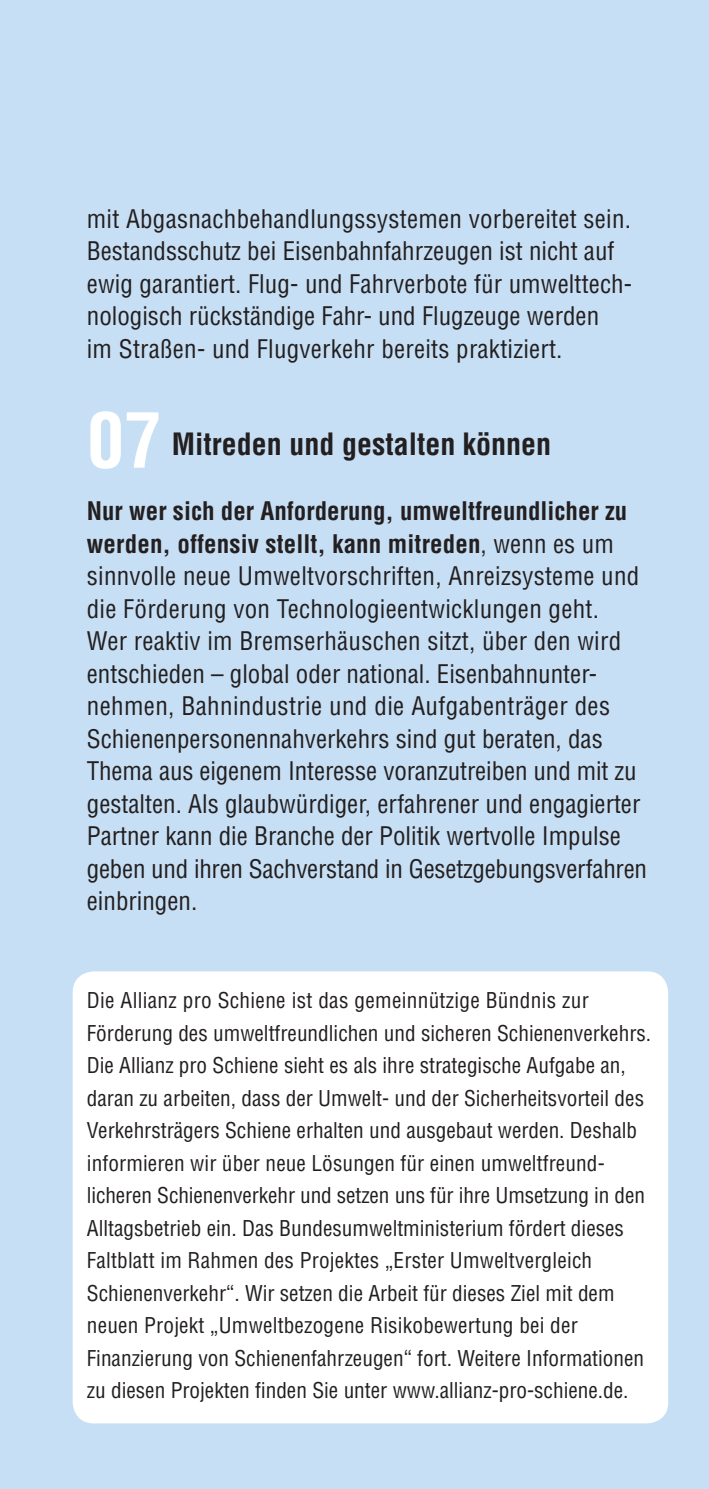
<style>
.page{position:relative;width:709px;height:1489px;background:#fff}
.page>*{position:absolute;margin:0;border:0;box-sizing:border-box;transform-origin:0 0}
.t1{font:700 condensed 75px "Helvetica";color:#fff}
.t2{font:700 condensed 30px "Helvetica";color:#231f20}
.t3{font:condensed 25px/32.5px "Helvetica";color:#231f20}
.t4{font:condensed 21.25px/32.5px "Helvetica";color:#231f20}
.s1{font-weight:700}
</style>
<div class="page">
<div style="left:0;top:0;width:709px;height:1488px;background:#c7dff4"></div>
<div style="left:73px;top:971px;width:595px;height:452px;background:#fff;border-radius:21px"></div>
<p class="t3" style="left:87px;top:204px;width:547px">mit Abgasnachbehandlungssystemen vorbereitet sein.<br>Bestandsschutz bei Eisenbahnfahrzeugen ist nicht auf ewig garantiert. Flug- und Fahrverbote für umwelttech - no logisch rückständige Fahr- und Flugzeuge werden<br>im Straßen- und Flugverkehr bereits praktiziert.</p>
<h1 class="t1" style="left:87px;top:411px;width:77px">07</h1>
<p class="t2" style="left:172px;top:432px;width:381px">Mitreden und gestalten können</p>
<p class="t3" style="left:87px;top:497px;width:561px"><span class="s1">Nur wer sich der Anforderung, umweltfreundlicher zu werden, offensiv stellt, kann mitreden</span>, wenn es um sinnvolle neue Umweltvorschriften, Anreizsysteme und die Förderung von Technologieentwicklungen geht.<br>Wer reaktiv im Bremserhäuschen sitzt, über den wird entschieden – global oder national. Eisenbahnunter&shy;nehmen, Bahnindustrie und die Aufgabenträger des Schienenpersonennahverkehrs sind gut beraten, das Thema aus eigenem Interesse voranzutreiben und mit zu gestalten. Als glaubwürdiger, erfahrener und engagierter Partner kann die Branche der Politik wertvolle Impulse geben und ihren Sachverstand in Gesetzgebungsverfahren einbringen.</p>
<p class="t4" style="left:87px;top:985px;width:566px">Die Allianz pro Schiene ist das gemeinnützige Bündnis zur Förderung des umweltfreundlichen und sicheren Schienenverkehrs.<br>Die Allianz pro Schiene sieht es als ihre strategische Aufgabe an, daran zu arbeiten, dass der Umwelt- und der Sicherheitsvorteil des Verkehrsträgers Schiene erhalten und ausgebaut werden. Deshalb informieren wir über neue Lösungen für einen umweltfreund&shy;licheren Schienenverkehr und setzen uns für ihre Umsetzung in den Alltagsbetrieb ein. Das Bundesumweltministerium fördert dieses Faltblatt im Rahmen des Projektes „Erster Umweltvergleich Schienenverkehr“. Wir setzen die Arbeit für dieses Ziel mit dem neuen Projekt „Umweltbezogene Risikobewertung bei der Finanzierung von Schienenfahrzeugen“ fort. Weitere Informationen zu diesen Projekten finden Sie unter www.allianz-pro-schiene.de.</p>
</div>
